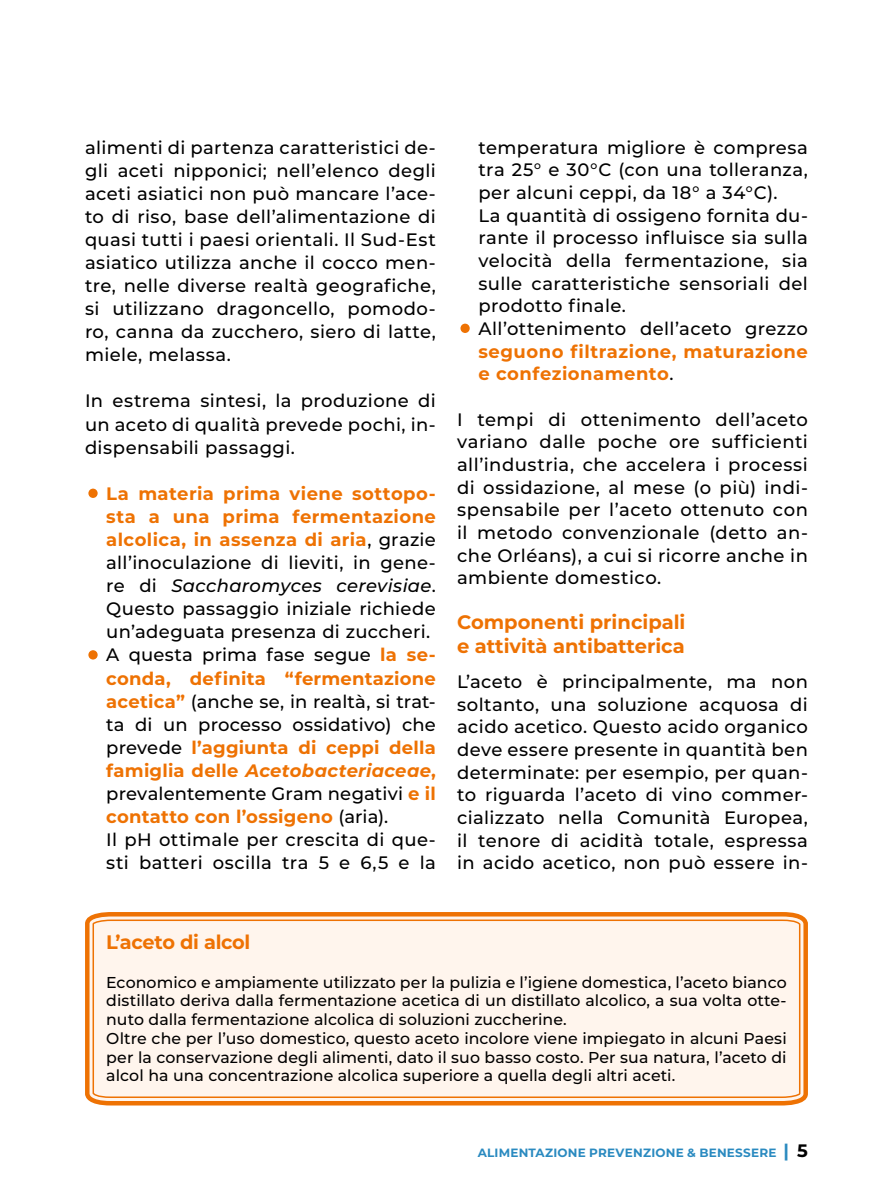
<style>
.page{position:relative;width:893px;height:1191px;background:#fff}
.page>*{position:absolute;margin:0;border:0;box-sizing:border-box;transform-origin:0 0}
.t1{font:700 19.5px/23.5px "Montserrat";color:#ee7203}
.t2{font:500 18px/23.1px "Montserrat";letter-spacing:.02em;color:#000;text-align:justify}
.t3{font:700 18px/22.6px "Montserrat";letter-spacing:.03em;color:#ee7203;text-align:justify}
.t4{font:500 15.75px/18.8px "Montserrat";letter-spacing:.005em;color:#000}
.t5{font:700 12px "Montserrat";letter-spacing:.02em;color:#2a8ac0}
.s1{font-size:51px;color:#ee7203}
.s2{font-weight:700;color:#ee7203}
.s3{font-style:italic}
.s4{font-weight:700;font-style:italic;color:#ee7203}
.s5{font-weight:500;font-size:51px}
.s6{font-weight:500;color:#000}
.s7{font-size:18px}
.s8{font-size:18px;color:#000}
</style>
<div class="page">
<svg style="left:85px;top:912px;width:723px;height:194px;background:#f3a158"></svg>
<div style="left:92px;top:918px;width:709px;height:180px;background:#fff5ed"></div>
<p class="t2" style="left:85px;top:135px;width:352px">alimenti di partenza caratteristici de&shy;gli aceti nipponici; nell’elenco degli aceti asiatici non può mancare l’ace&shy;to di riso, base dell’alimentazione di quasi tutti i paesi orientali. Il Sud-Est asiatico utilizza anche il cocco men&shy;tre, nelle diverse realtà geografiche, si utilizzano dragoncello, pomodo&shy;ro, canna da zucchero, siero di latte, miele, melassa.</p>
<p class="t2" style="left:85px;top:389px;width:352px">In estrema sintesi, la produzione di un aceto di qualità prevede pochi, in&shy;dispensabili passaggi.</p>
<p class="t2" style="left:106px;top:481px;width:331px;text-indent:-21px"><span class="s1">•</span> <span class="s2">La materia prima viene sottopo&shy;sta a una prima fermentazione alcolica, in assenza di aria</span>, grazie all’inoculazione di lieviti, in gene&shy;re di <span class="s3">Saccharomyces cerevisiae</span>.<br>Questo passaggio iniziale richiede un’adeguata presenza di zuccheri.</p>
<p class="t2" style="left:106px;top:643px;width:331px;text-align:left;text-indent:-21px"><span class="s1">•</span> A questa prima fase segue <span class="s2">la se&shy;conda, definita “fermentazione acetica”</span> (anche se, in realtà, si trat&shy;ta di un processo ossidativo) che prevede <span class="s2">l’aggiunta di ceppi della famiglia delle</span> <span class="s4">Acetobacteriaceae</span><span class="s2">, </span>prevalentemente Gram negativi <span class="s2">e il contatto con l’ossigeno</span> (aria).<br>Il pH ottimale per crescita di que&shy;sti batteri oscilla tra 5 e 6,5 e la</p>
<p class="t2" style="left:478px;top:135px;width:331px;line-height:22.6px;text-align:left">temperatura migliore è compresa tra 25° e 30°C (con una tolleranza, per alcuni ceppi, da 18° a 34°C).<br>La quantità di ossigeno fornita du&shy;rante il processo influisce sia sulla velocità della fermentazione, sia sulle caratteristiche sensoriali del prodotto finale.</p>
<p class="t3" style="left:478px;top:316px;width:331px;text-indent:-21px"><span class="s5">•</span> <span class="s6">All’ottenimento dell’aceto grezzo </span>seguono filtrazione, maturazione e confezionamento<span class="s6">.</span></p>
<p class="t2" style="left:457px;top:407px;width:352px;line-height:22.6px">I tempi di ottenimento dell’aceto variano dalle poche ore sufficienti all’industria, che accelera i processi di ossidazione, al mese (o più) indi&shy;spensabile per l’aceto ottenuto con il metodo convenzionale (detto an&shy;che Orléans), a cui si ricorre anche in ambiente domestico.</p>
<p class="t1" style="left:457px;top:609px;width:230px">Componenti principali e attività antibatterica</p>
<p class="t2" style="left:457px;top:669px;width:352px;line-height:22.6px">L’aceto è principalmente, ma non soltanto, una soluzione acquosa di acido acetico. Questo acido organico deve essere presente in quantità ben determinate: per esempio, per quan&shy;to riguarda l’aceto di vino commer&shy;cializzato nella Comunità Europea, il tenore di acidità totale, espressa in acido acetico, non può essere in-</p>
<p class="t1" style="left:106px;top:929px;width:146px">L’aceto di alcol</p>
<p class="t4" style="left:106px;top:972px;width:682px">Economico e ampiamente utilizzato per la pulizia e l’igiene domestica, l’aceto bianco distillato deriva dalla fermentazione acetica di un distillato alcolico, a sua volta otte&shy;nuto dalla fermentazione alcolica di soluzioni zuccherine.<br>Oltre che per l’uso domestico, questo aceto incolore viene impiegato in alcuni Paesi per la conservazione degli alimenti, dato il suo basso costo. Per sua natura, l’aceto di alcol ha una concentrazione alcolica superiore a quella degli altri aceti.</p>
<p class="t5" style="left:478px;top:1144px;width:332px">ALIMENTAZIONE PREVENZIONE &amp; BENESSERE <span class="s7">|</span> <span class="s8">5</span></p>
</div>
